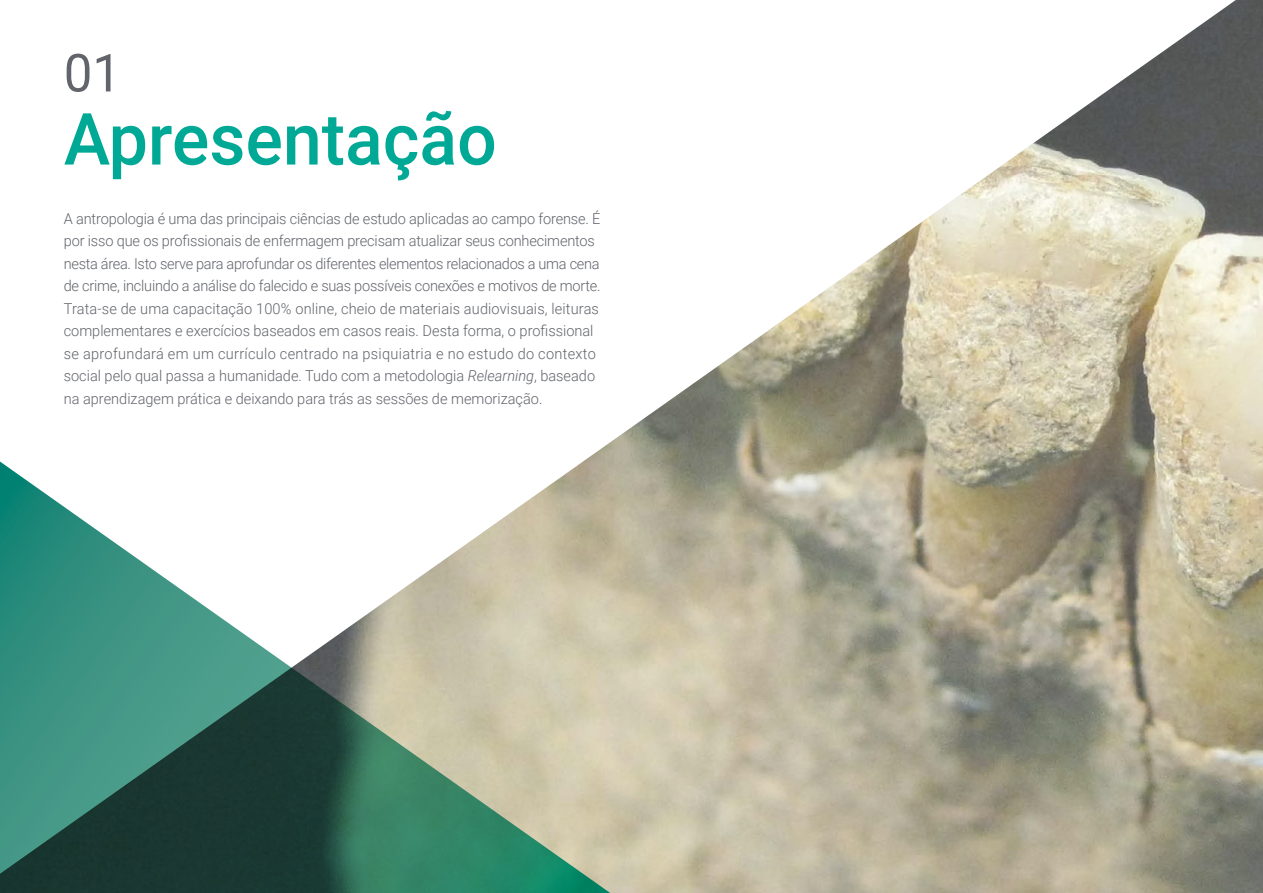
<style>
.page{position:relative;width:1263px;height:893px;background:#fff}
.page>*{position:absolute;margin:0;border:0;box-sizing:border-box;transform-origin:0 0}
.t1{font:500 72px "Roboto";color:#00a996}
.t2{font:52.5px "Roboto";color:#61646a}
.t3{font:300 15px/22.5px "Roboto";color:#61646a}
.s1{font-style:italic}
</style>
<div class="page">
<img style="left:605px;top:0;width:658px;height:893px">
<svg style="left:0;top:446px;width:640px;height:447px"></svg>
<h2 class="t2" style="left:64px;top:36px;width:59px">01</h2>
<h1 class="t1" style="left:64px;top:89px;width:435px">Apresentação</h1>
<p class="t3" style="left:64px;top:207px;width:538px">A antropologia é uma das principais ciências de estudo aplicadas ao campo forense. É por isso que os profissionais de enfermagem precisam atualizar seus conhecimentos nesta área. Isto serve para aprofundar os diferentes elementos relacionados a uma cena de crime, incluindo a análise do falecido e suas possíveis conexões e motivos de morte.<br>Trata-se de uma capacitação 100% online, cheio de materiais audiovisuais, leituras complementares e exercícios baseados em casos reais. Desta forma, o profissional se aprofundará em um currículo centrado na psiquiatria e no estudo do contexto social pelo qual passa a humanidade. Tudo com a metodologia <span class="s1">Relearning</span>, baseado na aprendizagem prática e deixando para trás as sessões de memorização.</p>
</div>
